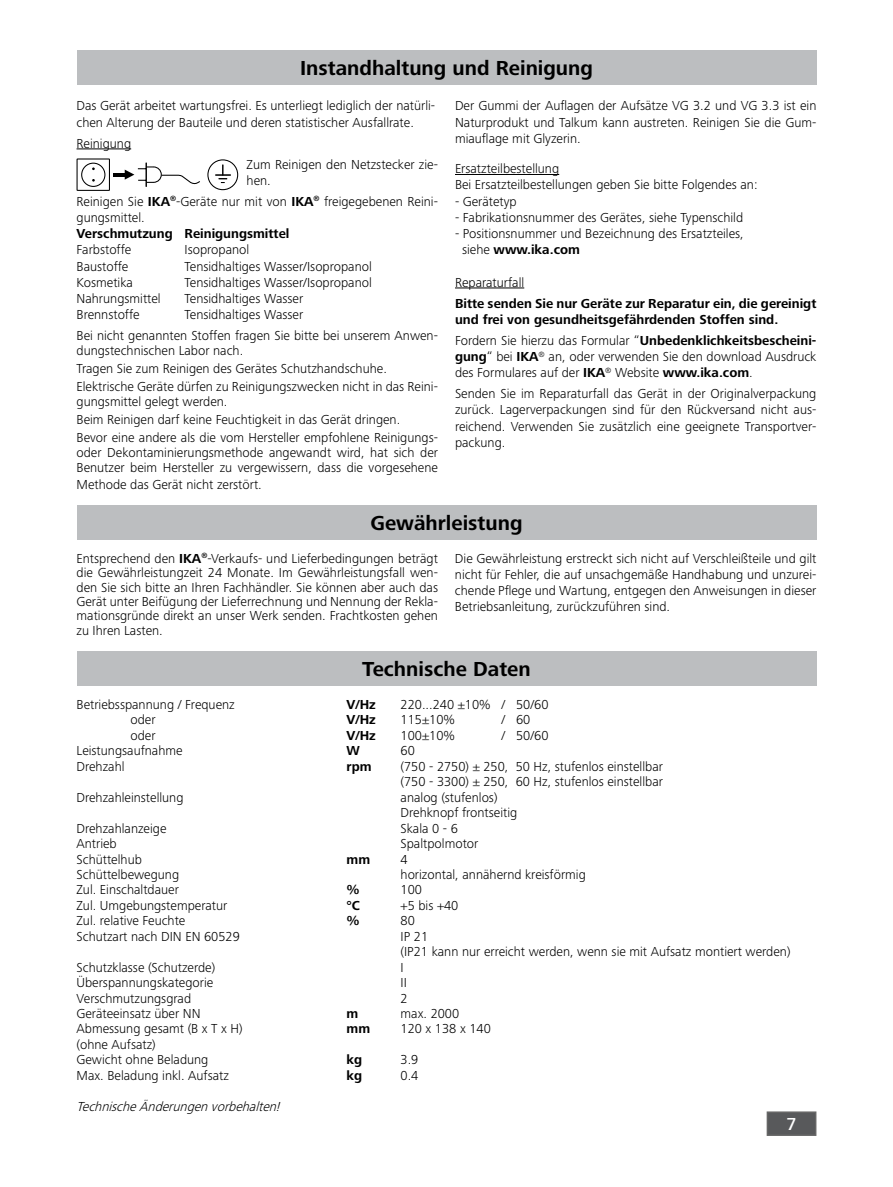
<style>
.page{position:relative;width:893px;height:1187px;background:#fff}
.page>*{position:absolute;margin:0;border:0;box-sizing:border-box;transform-origin:0 0}
.t1{font:700 21px "Frutiger Next IKA";color:#000}
.t2{font:500 18px "Frutiger Next IKA";color:#fff}
.t3{font:300 13.5px/16.2px "Frutiger Next IKA";color:#000}
.t4{font:700 13.5px/16.2px "Frutiger Next IKA";color:#000}
.t5{font:italic 300 13.5px "Frutiger Next IKA";color:#000}
.s1{font-weight:700}
</style>
<div class="page">
<div style="left:767px;top:1111px;width:49px;height:24px;background:#58595b;border:2px solid #666"></div>
<hr style="left:77px;top:148px;width:54px;height:1px;background:#000">
<hr style="left:455px;top:174px;width:104px;height:1px;background:#000">
<hr style="left:455px;top:287px;width:69px;height:1px;background:#000">
<div style="left:77px;top:51px;width:739px;height:34px;background:#bcbec0"></div>
<div style="left:77px;top:505px;width:739px;height:34px;background:#bcbec0"></div>
<div style="left:77px;top:651px;width:739px;height:34px;background:#bcbec0"></div>
<svg style="left:77px;top:158px;width:123px;height:33px"></svg>
<div style="left:207px;top:159px;width:31px;height:31px;border:1px solid #000;border-radius:50%"></div>
<svg style="left:215px;top:165px;width:16px;height:18px"></svg>
<h1 class="t1" style="left:300px;top:56px;width:294px">Instandhaltung und Reinigung</h1>
<p class="t3" style="left:77px;top:98px;width:360px">Das Gerät arbeitet wartungsfrei. Es unterliegt lediglich der natürli&shy;chen Alterung der Bauteile und deren statistischer Ausfallrate.</p>
<p class="t3" style="left:77px;top:135px;width:56px">Reinigung</p>
<p class="t3" style="left:247px;top:156px;width:193px">Zum Reinigen den Netzstecker zie&shy;hen.</p>
<p class="t3" style="left:77px;top:193px;width:363px">Reinigen Sie <span class="s1">IKA</span><sup>®</sup>-Geräte nur mit von <span class="s1">IKA</span><sup>®</sup> freigegebenen Reini&shy;gungsmittel.</p>
<p class="t4" style="left:77px;top:226px;width:214px">Verschmutzung Reinigungsmittel</p>
<p class="t3" style="left:77px;top:242px;width:56px">Farbstoffe</p>
<p class="t3" style="left:185px;top:242px;width:66px">Isopropanol</p>
<p class="t3" style="left:77px;top:258px;width:53px">Baustoffe</p>
<p class="t3" style="left:185px;top:258px;width:189px">Tensidhaltiges Wasser/Isopropanol</p>
<p class="t3" style="left:77px;top:274px;width:58px">Kosmetika</p>
<p class="t3" style="left:185px;top:274px;width:189px">Tensidhaltiges Wasser/Isopropanol</p>
<p class="t3" style="left:77px;top:290px;width:86px">Nahrungsmittel</p>
<p class="t3" style="left:185px;top:290px;width:120px">Tensidhaltiges Wasser</p>
<p class="t3" style="left:77px;top:306px;width:65px">Brennstoffe</p>
<p class="t3" style="left:77px;top:304px;width:363px;line-height:21px;text-indent:108px">Tensidhaltiges Wasser<br>Bei nicht genannten Stoffen fragen Sie bitte bei unserem Anwen-</p>
<p class="t3" style="left:77px;top:342px;width:363px;line-height:18px">dungstechnischen Labor nach.<br>Tragen Sie zum Reinigen des Gerätes Schutzhandschuhe.<br>Elektrische Geräte dürfen zu Reinigungszwecken nicht in das Reini-</p>
<p class="t3" style="left:77px;top:393px;width:363px;line-height:18px">gungsmittel gelegt werden.<br>Beim Reinigen darf keine Feuchtigkeit in das Gerät dringen.<br>Bevor eine andere als die vom Hersteller empfohlene Reinigungs-</p>
<p class="t3" style="left:77px;top:445px;width:363px;line-height:15.6px;text-align:justify">oder Dekontaminierungsmethode angewandt wird, hat sich der Benutzer beim Hersteller zu vergewissern, dass die vorgesehene Methode das Gerät nicht zerstört.</p>
<p class="t3" style="left:455px;top:98px;width:363px;text-align:justify">Der Gummi der Auflagen der Aufsätze VG 3.2 und VG 3.3 ist ein Naturprodukt und Talkum kann austreten. Reinigen Sie die Gum&shy;miauflage mit Glyzerin.</p>
<p class="t3" style="left:455px;top:160px;width:304px">Ersatzteilbestellung<br>Bei Ersatzteilbestellungen geben Sie bitte Folgendes an:</p>
<p class="t3" style="left:455px;top:193px;width:63px">- Gerätetyp</p>
<p class="t3" style="left:455px;top:209px;width:290px">- Fabrikationsnummer des Gerätes, siehe Typenschild</p>
<p class="t3" style="left:462px;top:225px;width:283px;text-indent:-7px">- Positionsnummer und Bezeichnung des Ersatzteiles, siehe <span class="s1">www.ika.com</span></p>
<p class="t3" style="left:455px;top:274px;width:71px">Reparaturfall</p>
<p class="t4" style="left:455px;top:295px;width:363px">Bitte senden Sie nur Geräte zur Reparatur ein, die gereinigt und frei von gesundheitsgefährdenden Stoffen sind.</p>
<p class="t3" style="left:455px;top:332px;width:363px;text-align:justify">Fordern Sie hierzu das Formular “<span class="s1">Unbedenklichkeitsbescheini&shy;gung</span>“ bei <span class="s1">IKA</span><sup>®</sup> an, oder verwenden Sie den download Ausdruck des Formulares auf der <span class="s1">IKA</span><sup>®</sup> Website <span class="s1">www.ika.com</span>.</p>
<p class="t3" style="left:455px;top:385px;width:363px;text-align:justify">Senden Sie im Reparaturfall das Gerät in der Originalverpackung zurück. Lagerverpackungen sind für den Rückversand nicht aus&shy;reichend. Verwenden Sie zusätzlich eine geeignete Transportver&shy;packung.</p>
<h1 class="t1" style="left:370px;top:511px;width:154px">Gewährleistung</h1>
<p class="t3" style="left:77px;top:551px;width:363px;line-height:14.4px;text-align:justify">Entsprechend den <span class="s1">IKA</span><sup>®</sup>-Verkaufs- und Lieferbedingungen beträgt die Gewährleistungzeit 24 Monate. Im Gewährleistungsfall wen&shy;den Sie sich bitte an Ihren Fachhändler. Sie können aber auch das Gerät unter Beifügung der Lieferrechnung und Nennung der Rekla&shy;mationsgründe direkt an unser Werk senden. Frachtkosten gehen zu Ihren Lasten.</p>
<p class="t3" style="left:455px;top:550px;width:363px;text-align:justify">Die Gewährleistung erstreckt sich nicht auf Verschleißteile und gilt nicht für Fehler, die auf unsachgemäße Handhabung und unzurei&shy;chende Pflege und Wartung, entgegen den Anweisungen in dieser Betriebsanleitung, zurückzuführen sind.</p>
<h1 class="t1" style="left:362px;top:657px;width:170px">Technische Daten</h1>
<p class="t3" style="left:77px;top:696px;width:160px">Betriebsspannung / Frequenz</p>
<p class="t4" style="left:347px;top:696px;width:31px">V/Hz</p>
<p class="t3" style="left:401px;top:696px;width:149px">220...240 ±10% / 50/60</p>
<p class="t3" style="left:131px;top:711px;width:27px">oder</p>
<p class="t4" style="left:347px;top:712px;width:31px">V/Hz</p>
<p class="t3" style="left:401px;top:711px;width:56px">115±10%</p>
<p class="t3" style="left:501px;top:711px;width:30px">/ 60</p>
<p class="t3" style="left:131px;top:727px;width:27px">oder</p>
<p class="t4" style="left:347px;top:727px;width:31px">V/Hz</p>
<p class="t3" style="left:401px;top:727px;width:56px">100±10%</p>
<p class="t3" style="left:501px;top:727px;width:48px">/ 50/60</p>
<p class="t3" style="left:77px;top:742px;width:108px">Leistungsaufnahme</p>
<p class="t4" style="left:347px;top:743px;width:15px">W</p>
<p class="t3" style="left:401px;top:742px;width:16px">60</p>
<p class="t3" style="left:77px;top:758px;width:50px">Drehzahl</p>
<p class="t4" style="left:347px;top:758px;width:27px">rpm</p>
<p class="t3" style="left:401px;top:758px;width:264px;line-height:15.5px">(750 - 2750) ± 250, 50 Hz, stufenlos einstellbar (750 - 3300) ± 250, 60 Hz, stufenlos einstellbar</p>
<p class="t3" style="left:77px;top:789px;width:109px">Drehzahleinstellung</p>
<p class="t3" style="left:401px;top:789px;width:118px;line-height:15.5px">analog (stufenlos)<br>Drehknopf frontseitig</p>
<p class="t3" style="left:77px;top:820px;width:91px">Drehzahlanzeige</p>
<p class="t3" style="left:401px;top:820px;width:59px">Skala 0 - 6</p>
<p class="t3" style="left:77px;top:835px;width:42px">Antrieb</p>
<p class="t3" style="left:401px;top:835px;width:79px">Spaltpolmotor</p>
<p class="t3" style="left:77px;top:850px;width:67px">Schüttelhub</p>
<p class="t4" style="left:347px;top:851px;width:25px">mm</p>
<p class="t3" style="left:401px;top:850px;width:9px">4</p>
<p class="t3" style="left:77px;top:866px;width:104px">Schüttelbewegung</p>
<p class="t3" style="left:401px;top:866px;width:187px">horizontal, annähernd kreisförmig</p>
<p class="t3" style="left:77px;top:881px;width:104px">Zul. Einschaltdauer</p>
<p class="t4" style="left:347px;top:882px;width:15px">%</p>
<p class="t3" style="left:401px;top:881px;width:23px">100</p>
<p class="t3" style="left:77px;top:897px;width:152px">Zul. Umgebungstemperatur</p>
<p class="t4" style="left:347px;top:897px;width:15px">°C</p>
<p class="t3" style="left:401px;top:897px;width:59px">+5 bis +40</p>
<p class="t3" style="left:77px;top:912px;width:110px">Zul. relative Feuchte</p>
<p class="t4" style="left:347px;top:913px;width:15px">%</p>
<p class="t3" style="left:401px;top:912px;width:16px">80</p>
<p class="t3" style="left:77px;top:928px;width:165px">Schutzart nach DIN EN 60529</p>
<p class="t3" style="left:401px;top:928px;width:391px;line-height:15.5px">IP 21<br>(IP21 kann nur erreicht werden, wenn sie mit Aufsatz montiert werden)</p>
<p class="t3" style="left:77px;top:959px;width:140px">Schutzklasse (Schutzerde)</p>
<p class="t3" style="left:401px;top:959px;width:5px">I</p>
<p class="t3" style="left:77px;top:974px;width:138px">Überspannungskategorie</p>
<p class="t3" style="left:401px;top:974px;width:8px">II</p>
<p class="t3" style="left:77px;top:989px;width:116px">Verschmutzungsgrad</p>
<p class="t3" style="left:401px;top:989px;width:9px">2</p>
<p class="t3" style="left:77px;top:1005px;width:126px">Geräteeinsatz über NN</p>
<p class="t4" style="left:347px;top:1005px;width:13px">m</p>
<p class="t3" style="left:401px;top:1005px;width:60px">max. 2000</p>
<p class="t3" style="left:77px;top:1020px;width:168px">Abmessung gesamt (B x T x H)</p>
<p class="t4" style="left:347px;top:1021px;width:25px">mm</p>
<p class="t3" style="left:401px;top:1020px;width:92px">120 x 138 x 140</p>
<p class="t3" style="left:77px;top:1036px;width:133px;line-height:15.5px">(ohne Aufsatz)<br>Gewicht ohne Beladung</p>
<p class="t4" style="left:347px;top:1052px;width:17px">kg</p>
<p class="t3" style="left:401px;top:1051px;width:19px">3.9</p>
<p class="t3" style="left:77px;top:1067px;width:154px">Max. Beladung inkl. Aufsatz</p>
<p class="t4" style="left:347px;top:1067px;width:17px">kg</p>
<p class="t3" style="left:401px;top:1067px;width:19px">0.4</p>
<p class="t5" style="left:77px;top:1098px;width:209px">TechnischeÄnderungenvorbehalten!</p>
<h2 class="t2" style="left:786px;top:1113px;width:12px">7</h2>
</div>
